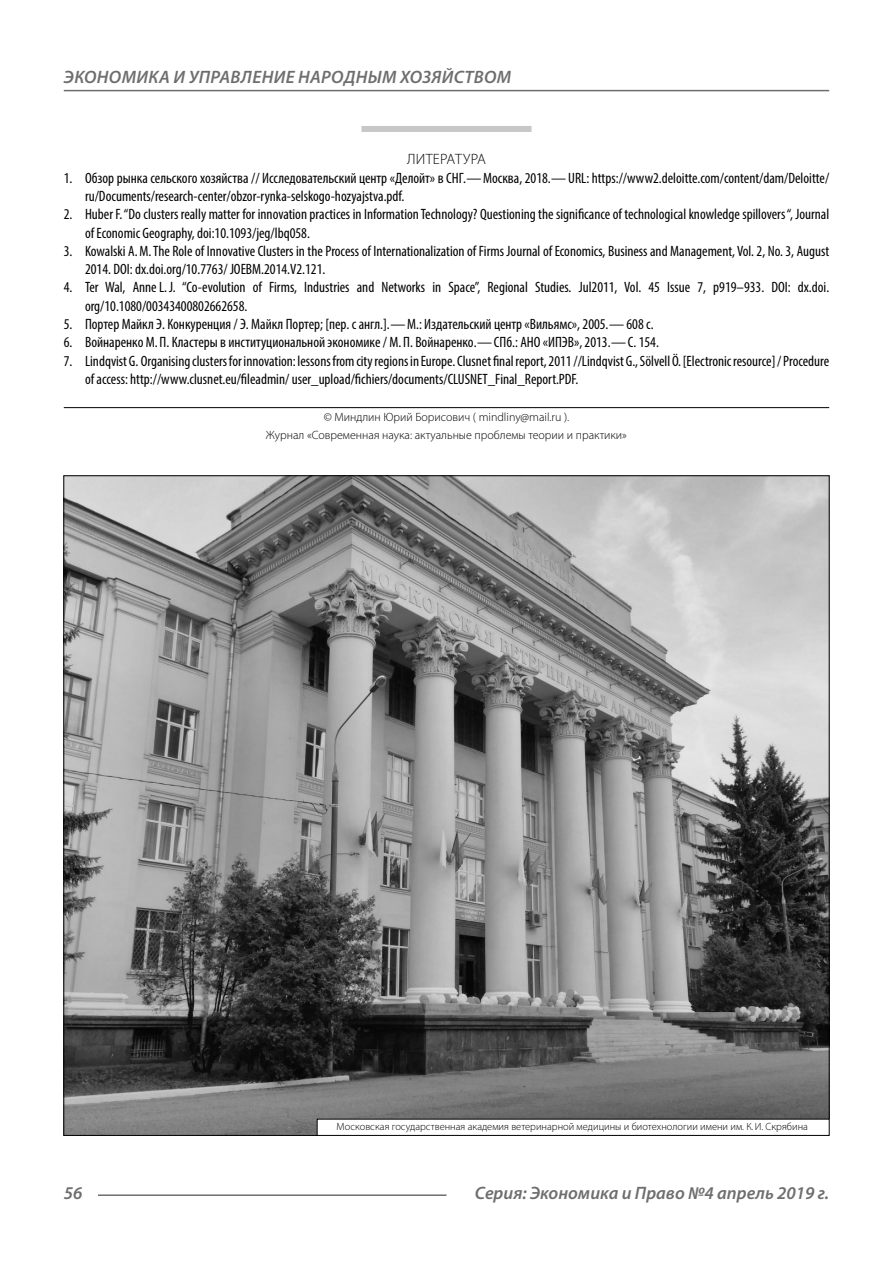
<style>
.page{position:relative;width:893px;height:1263px;background:#fff}
.page>*{position:absolute;margin:0;border:0;box-sizing:border-box;transform-origin:0 0}
.t1{font:italic 600 18px "Myriad Pro";color:#6e6e6e}
.t2{font:condensed 15px/18.3px "Myriad Pro";color:#000}
.Literature{font:300 15px "Myriad Pro";letter-spacing:.02em;color:#000}
.Copy{font:300 12px/18.3px "Myriad Pro";color:#000;text-align:center}
.Author-doc{font:300 10.5px "Myriad Pro";color:#000}
.s1{color:#fff}
</style>
<div class="page">
<div style="left:361px;top:126px;width:170px;height:6px;background:#c7c7c7"></div>
<hr style="left:64px;top:407px;width:765px;height:1px;background:#000">
<img style="left:65px;top:477px;width:763px;height:657px">
<div style="left:317px;top:1119px;width:512px;height:16px;background:#fff"></div>
<div style="left:317px;top:1119px;width:513px;height:17px;border:1px solid #000"></div>
<hr style="left:98px;top:1194px;width:348px;height:2px;background:#6e6e6e">
<hr style="left:64px;top:90px;width:765px;height:1px;background:#6e6e6e">
<p class="t1" style="left:64px;top:66px;width:24px">Экономика</p>
<p class="t1" style="left:174px;top:66px;width:37px">и управление</p>
<p class="t1" style="left:298px;top:66px;width:13px">народн</p>
<p class="t1" style="left:368px;top:66px;width:44px">ым хозя</p>
<p class="t1" style="left:442px;top:66px;width:25px">йством</p>
<p class="Literature" style="left:407px;top:150px;width:80px">ЛИТЕРАТУРА</p>
<p class="t2" style="left:85px;top:168px;width:746px;text-indent:-21px">1. Обзор рынка сельского хозяйства // Исследовательский центр «Делойт» в СНГ.—Москва, 2018.—URL: https://www2.deloitte.com/content/dam/Deloitte/ ru/Documents/research-center/obzor-rynka-selskogo-hozyajstva.pdf.</p>
<p class="t2" style="left:85px;top:205px;width:746px;text-indent:-21px">2. Huber F. “Do clusters really matter for innovation practices in Information Technology? Questioning the significance of technological knowledge spillovers “, Journal of Economic Geography, doi:10.1093/jeg/lbq058.</p>
<p class="t2" style="left:85px;top:242px;width:746px;text-indent:-21px">3. Kowalski A.M.The Role of Innovative Clusters in the Process of Internationalization of Firms Journal of Economics, Business and Management, Vol. 2, No. 3, August<br>2014. DOI: dx.doi.org/10.7763/ JOEBM.2014.V2.121.</p>
<p class="t2" style="left:85px;top:278px;width:746px;text-indent:-21px">4. Ter Wal, Anne L.J. “Co-evolution of Firms, Industries and Networks in Space”, Regional Studies. Jul2011, Vol. 45 Issue 7, p919–933. DOI: dx.doi. org/10.1080/00343400802662658.</p>
<p class="t2" style="left:64px;top:315px;width:591px">5. Портер Майкл Э. Конкуренция / Э. Майкл Портер; [пер. с англ.].—М.: Издательский центр «Вильямс», 2005.— 608 с.</p>
<p class="t2" style="left:64px;top:333px;width:597px">6. Войнаренко М. П. Кластеры в институциональной экономике / М. П. Войнаренко.—СПб.: АНО «ИПЭВ», 2013.—С. 154.</p>
<p class="t2" style="left:85px;top:351px;width:746px;text-indent:-21px">7. Lindqvist G. Organising clusters for innovation: lessons from city regions in Europe. Clusnet final report, 2011 //Lindqvist G., Sölvell Ö. [Еlectronic resource] / Procedure of access: http://www.clusnet.eu/fileadmin/ user_upload/fichiers/documents/CLUSNET_Final_Report.PDF.</p>
<p class="Copy" style="left:266px;top:407px;width:363px">© Миндлин Юрий Борисович ( mindliny@mail.ru ).<br>Журнал «Современная наука: актуальные проблемы теории и практики»</p>
<p class="Author-doc" style="left:337px;top:1120px;width:475px">Московская государственная академия ветеринарной медицины и биотехнологии имени им. К.И. Скрябина<span class="s1">,</span></p>
<p class="t1" style="left:64px;top:1182px;width:20px">56</p>
<p class="t1" style="left:475px;top:1182px;width:356px">Серия: Экономика и Право №4 апрель 2019 г.</p>
</div>
